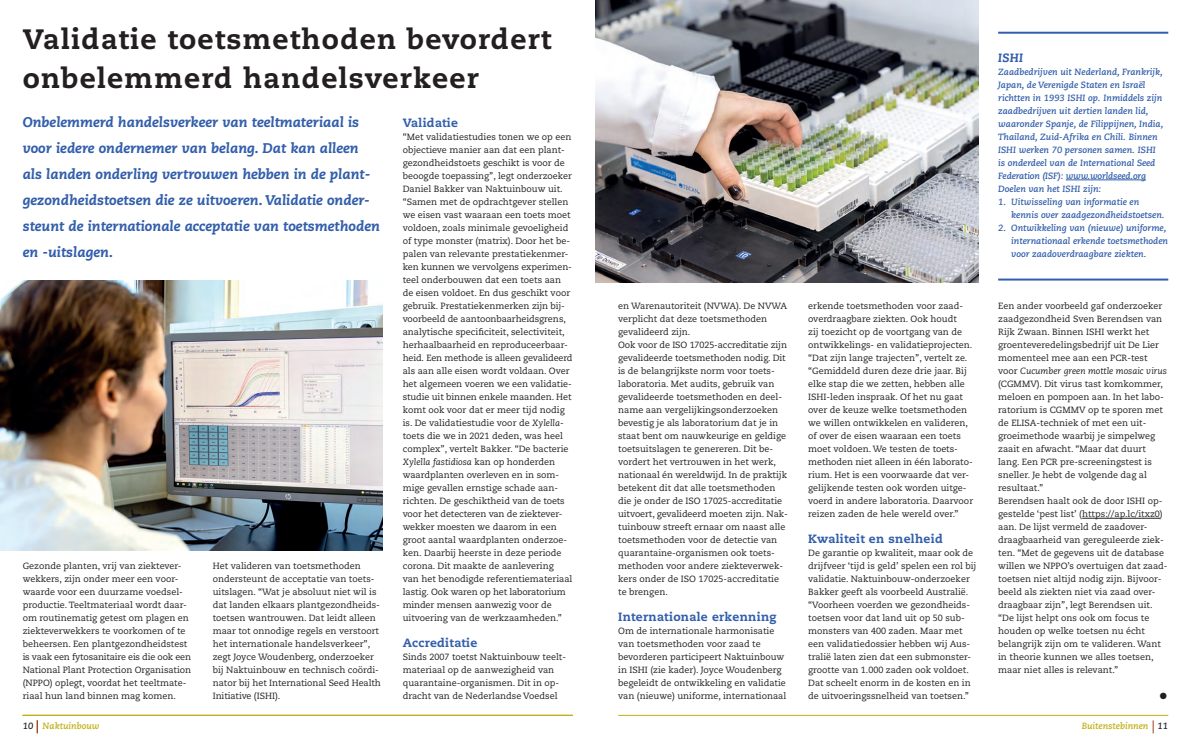
<style>
.page{position:relative;width:1191px;height:752px;background:#fff}
.page>*{position:absolute;margin:0;border:0;box-sizing:border-box;transform-origin:0 0}
.t1{font:800 28px/39px "Caecilia LT Std";letter-spacing:.045em;color:#231f20}
.t2{font:italic 800 14px/26px "Caecilia LT Std";color:#325eab}
.t3{font:800 12px "Caecilia LT Std";letter-spacing:.025em;color:#325eab}
.t4{font:italic 800 12px "Caecilia LT Std";color:#325eab}
.t5{font:9px/13px "Caecilia LT Std";color:#231f20}
.t6{font:italic 700 9px/13px "Caecilia LT Std";color:#325eab}
.t7{font:italic 700 9px "Caecilia LT Std";color:#c0b013}
.t8{font:9px "Zapf Dingbats ITC";color:#231f20}
.s1{font-style:italic}
.s2{color:#231f20}
</style>
<div class="page">
<hr style="left:618px;top:714px;width:550px;height:1px;background:#c0b013">
<svg style="left:1152px;top:720px;width:1px;height:13px"></svg>
<hr style="left:1082px;top:517px;width:78px;height:1px;background:#231f20">
<hr style="left:23px;top:714px;width:550px;height:1px;background:#c0b013">
<svg style="left:37px;top:720px;width:1px;height:12px"></svg>
<img style="left:595px;top:0;width:383px;height:282px">
<img style="left:0;top:280px;width:383px;height:270px">
<hr style="left:1065px;top:179px;width:81px;height:1px;background:#325eab">
<hr style="left:998px;top:32px;width:170px;height:2px;background:#325eab">
<hr style="left:998px;top:278px;width:170px;height:2px;background:#325eab">
<h1 class="t1" style="left:23px;top:22px;width:530px">Validatie toetsmethoden bevordert onbelemmerd handelsverkeer</h1>
<p class="t2" style="left:23px;top:110px;width:359px">Onbelemmerd handelsverkeer van teeltmateriaal is voor iedere ondernemer van belang. Dat kan alleen als landen onderling vertrouwen hebben in de plant&shy;gezondheidstoetsen die ze uitvoeren. Validatie onder&shy;steunt de internationale acceptatie van toetsmethoden en -uitslagen.</p>
<p class="t5" style="left:23px;top:560px;width:170px">Gezonde planten, vrij van ziektever&shy;wekkers, zijn onder meer een voor&shy;waarde voor een duurzame voedsel&shy;productie. Teeltmateriaal wordt daar&shy;om routinematig getest om plagen en ziekteverwekkers te voorkomen of te beheersen. Een plantgezondheidstest is vaak een fytosanitaire eis die ook een National Plant Protection Organisation (NPPO) oplegt, voordat het teeltmate&shy;riaal hun land binnen mag komen.</p>
<p class="t5" style="left:213px;top:560px;width:170px">Het valideren van toetsmethoden ondersteunt de acceptatie van toets&shy;uitslagen. “Wat je absoluut niet wil is dat landen elkaars plantgezondheids&shy;toetsen wantrouwen. Dat leidt alleen maar tot onnodige regels en verstoort het internationale handelsverkeer’’, zegt Joyce Woudenberg, onderzoeker bij Naktuinbouw en technisch coördi&shy;nator bij het International Seed Health Initiative (ISHI).</p>
<h3 class="t3" style="left:403px;top:117px;width:57px">Validatie</h3>
<p class="t5" style="left:403px;top:131px;width:171px">“Met validatiestudies tonen we op een objectieve manier aan dat een plant&shy;gezondheidstoets geschikt is voor de beoogde toepassing’’, legt onderzoeker Daniel Bakker van Naktuinbouw uit. “Samen met de opdrachtgever stellen we eisen vast waaraan een toets moet voldoen, zoals minimale gevoeligheid of type monster (matrix). Door het be&shy;palen van relevante prestatiekenmer&shy;ken kunnen we vervolgens experimen&shy;teel onderbouwen dat een toets aan de eisen voldoet. En dus geschikt voor gebruik. Prestatiekenmerken zijn bij&shy;voorbeeld de aantoonbaarheidsgrens, analytische specificiteit, selectiviteit, herhaalbaarheid en reproduceerbaar&shy;heid. Een methode is alleen gevalideerd als aan alle eisen wordt voldaan. Over het algemeen voeren we een validatie&shy;studie uit binnen enkele maanden. Het komt ook voor dat er meer tijd nodig is. De validatiestudie voor de <span class="s1">Xylella&shy;</span>toets die we in 2021 deden, was heel complex’’, vertelt Bakker. “De bacterie <span class="s1">Xylella fastidiosa</span> kan op honderden waardplanten overleven en in som&shy;mige gevallen ernstige schade aan&shy;richten. De geschiktheid van de toets voor het detecteren van de ziektever&shy;wekker moesten we daarom in een groot aantal waardplanten onderzoe&shy;ken. Daarbij heerste in deze periode corona. Dit maakte de aanlevering<br>van het benodigde referentiemateriaal lastig. Ook waren op het laboratorium minder mensen aanwezig voor de uitvoering van de werkzaamheden.”</p>
<h3 class="t3" style="left:403px;top:637px;width:76px">Accreditatie</h3>
<p class="t5" style="left:403px;top:651px;width:165px">Sinds 2007 toetst Naktuinbouw teelt&shy;materiaal op de aanwezigheid van quarantaine-organismen. Dit in op&shy;dracht van de Nederlandse Voedsel</p>
<p class="t5" style="left:618px;top:300px;width:171px">en Warenautoriteit (NVWA). De NVWA verplicht dat deze toetsmethoden gevalideerd zijn.<br>Ook voor de ISO 17025-accreditatie zijn gevalideerde toetsmethoden nodig. Dit is de belangrijkste norm voor toets&shy;laboratoria. Met audits, gebruik van gevalideerde toetsmethoden en deel&shy;name aan vergelijkingsonderzoeken bevestig je als laboratorium dat je in staat bent om nauwkeurige en geldige toetsuitslagen te genereren. Dit be&shy;vordert het vertrouwen in het werk, nationaal én wereldwijd. In de praktijk betekent dit dat alle toetsmethoden die je onder de ISO 17025-accreditatie uitvoert, gevalideerd moeten zijn. Nak&shy;tuinbouw streeft ernaar om naast alle toetsmethoden voor de detectie van quarantaine-organismen ook toets&shy;methoden voor andere ziekteverwek&shy;kers onder de ISO 17025-accreditatie te brengen.</p>
<h3 class="t3" style="left:618px;top:611px;width:160px">Internationale erkenning</h3>
<p class="t5" style="left:618px;top:625px;width:170px">Om de internationale harmonisatie van toetsmethoden voor zaad te bevorderen participeert Naktuinbouw in ISHI (zie kader). Joyce Woudenberg begeleidt de ontwikkeling en validatie van (nieuwe) uniforme, internationaal</p>
<p class="t5" style="left:808px;top:300px;width:166px">erkende toetsmethoden voor zaad&shy;overdraagbare ziekten. Ook houdt<br>zij toezicht op de voortgang van de ontwikkelings- en validatieprojecten. “Dat zijn lange trajecten’’, vertelt ze. “Gemiddeld duren deze drie jaar. Bij elke stap die we zetten, hebben alle ISHI-leden inspraak. Of het nu gaat over de keuze welke toetsmethoden we willen ontwikkelen en valideren, of over de eisen waaraan een toets moet voldoen. We testen de toets&shy;methoden niet alleen in één laborato&shy;rium. Het is een voorwaarde dat ver&shy;gelijkende testen ook worden uitge&shy;voerd in andere laboratoria. Daarvoor reizen zaden de hele wereld over.”</p>
<h3 class="t3" style="left:808px;top:533px;width:136px">Kwaliteit en snelheid</h3>
<p class="t5" style="left:808px;top:547px;width:170px">De garantie op kwaliteit, maar ook de drijfveer ‘tijd is geld’ spelen een rol bij validatie. Naktuinbouw-onderzoeker Bakker geeft als voorbeeld Australië. “Voorheen voerden we gezondheids&shy;toetsen voor dat land uit op 50 sub&shy;monsters van 400 zaden. Maar met een validatiedossier hebben wij Aus&shy;tralië laten zien dat een submonster&shy;grootte van 1.000 zaden ook voldoet.<br>Dat scheelt enorm in de kosten en in de uitvoeringssnelheid van toetsen.’’</p>
<h3 class="t4" style="left:998px;top:52px;width:27px">ISHI</h3>
<p class="t6" style="left:998px;top:66px;width:167px">Zaadbedrijven uit Nederland, Frankrijk, Japan, de Verenigde Staten en Israël richtten in 1993 ISHI op. Inmiddels zijn zaadbedrijven uit dertien landen lid, waaronder Spanje, de Filippijnen, India, Thailand, Zuid-Afrika en Chili. Binnen ISHI werken 70 personen samen. ISHI is onderdeel van de International Seed Federation (ISF): www.worldseed.org Doelen van het ISHI zijn:</p>
<p class="t6" style="left:1011px;top:196px;width:155px;text-indent:-13px">1. Uitwisseling van informatie en kennis over zaadgezondheidstoetsen.</p>
<p class="t6" style="left:1011px;top:222px;width:158px;text-indent:-13px">2. Ontwikkeling van (nieuwe) uniforme, internationaal erkende toetsmethoden voor zaadoverdraagbare ziekten.</p>
<p class="t5" style="left:998px;top:300px;width:171px">Een ander voorbeeld gaf onderzoeker zaadgezondheid Sven Berendsen van Rijk Zwaan. Binnen ISHI werkt het groenteveredelingsbedrijf uit De Lier momenteel mee aan een PCR-test voor <span class="s1">Cucumber green mottle mosaic virus </span>(CGMMV). Dit virus tast komkommer, meloen en pompoen aan. In het labo&shy;ratorium is CGMMV op te sporen met de ELISA-techniek of met een uit&shy;groeimethode waarbij je simpelweg zaait en afwacht. “Maar dat duurt lang. Een PCR pre-screeningstest is sneller. Je hebt de volgende dag al resultaat.’’<br>Berendsen haalt ook de door ISHI op&shy;gestelde ‘pest list’ (https://ap.lc/itxz0) aan. De lijst vermeld de zaadover&shy;draagbaarheid van gereguleerde ziek&shy;ten. “Met de gegevens uit de database willen we NPPO’s overtuigen dat zaad&shy;toetsen niet altijd nodig zijn. Bijvoor&shy;beeld als ziekten niet via zaad over&shy;draagbaar zijn’’, legt Berendsen uit. “De lijst helpt ons ook om focus te houden op welke toetsen nu écht belangrijk zijn om te valideren. Want in theorie kunnen we alles toetsen, maar niet alles is relevant.’’</p>
<p class="t8" style="left:1159px;top:691px;width:9px">●</p>
<p class="t7" style="left:23px;top:722px;width:78px"><span class="s2">10</span> Naktuinbouw</p>
<p class="t7" style="left:1081px;top:722px;width:88px">Buitenstebinnen <span class="s2">11</span></p>
</div>
